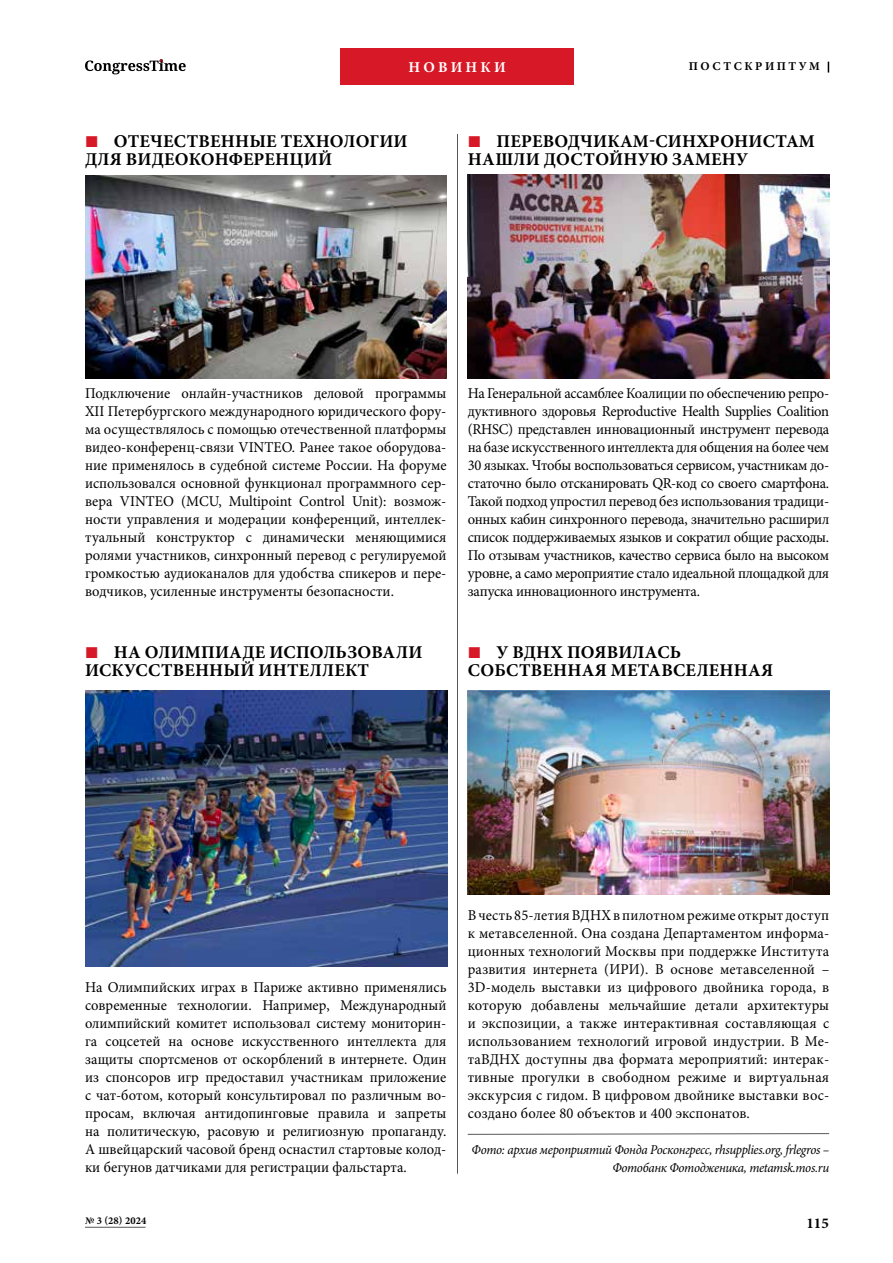
<style>
.page{position:relative;width:893px;height:1263px;background:#fff}
.page>*{position:absolute;margin:0;border:0;box-sizing:border-box;transform-origin:0 0}
.t1{font:700 18px/18px "Minion Pro";letter-spacing:.01em;color:#000}
.t2{font:15px/18px "Minion Pro";color:#000;text-align:justify}
.t3{font:700 15px "Minion Pro";letter-spacing:.21em;color:#fff}
.t4{font:700 15px "Minion Pro";color:#000}
.t5{font:italic 13.5px/18px "Minion Pro";letter-spacing:-.025em;color:#000;text-align:right;scale:.95 1}
.t6{font:700 12px "Minion Pro";letter-spacing:.21em;color:#000}
.t7{font:700 10.5px "Minion Pro";letter-spacing:.01em;color:#000}
</style>
<div class="page">
<img style="left:85px;top:176px;width:361px;height:202px">
<img style="left:468px;top:691px;width:361px;height:203px">
<img style="left:468px;top:174px;width:362px;height:204px">
<img style="left:85px;top:691px;width:362px;height:275px">
<hr style="left:457px;top:134px;width:1px;height:1040px;background:#585859">
<svg style="left:467px;top:1133px;width:363px;height:2px"></svg>
<div style="left:340px;top:49px;width:234px;height:36px;background:#d71826"></div>
<svg style="left:85px;top:59px;width:101px;height:15px"></svg>
<hr style="left:85px;top:1227px;width:61px;height:1px;background:#585859">
<p class="t3" style="left:409px;top:57px;width:99px">НОВИНКИ</p>
<p class="t6" style="left:689px;top:58px;width:133px">ПОСТСКРИПТУМ</p>
<p class="t1" style="left:85px;top:132px;width:324px;text-indent:29px">ОТЕЧЕСТВЕННЫЕ ТЕХНОЛОГИИ<br>ДЛЯ ВИДЕОКОНФЕРЕНЦИЙ</p>
<p class="t1" style="left:468px;top:132px;width:349px;text-indent:29px">ПЕРЕВОДЧИКАМ-СИНХРОНИСТАМ<br>НАШЛИ ДОСТОЙНУЮ ЗАМЕНУ</p>
<p class="t2" style="left:85px;top:384px;width:363px">Подключение онлайн-участников деловой программы XII Петербургского международного юридического фору&shy;ма осуществлялось с помощью отечественной платформы видео-конференц-связи VINTEO. Ранее такое оборудова&shy;ние применялось в судебной системе России. На форуме использовался основной функционал программного сер&shy;вера VINTEO (MCU, Multipoint Control Unit): возмож&shy;ности управления и модерации конференций, интеллек&shy;туальный конструктор с динамически меняющимися ролями участников, синхронный перевод с регулируемой громкостью аудиоканалов для удобства спикеров и пере&shy;водчиков, усиленные инструменты безопасности.</p>
<p class="t1" style="left:85px;top:643px;width:339px;text-indent:29px">НА ОЛИМПИАДЕ ИСПОЛЬЗОВАЛИ<br>ИСКУССТВЕННЫЙ ИНТЕЛЛЕКТ</p>
<p class="t2" style="left:468px;top:384px;width:363px">На Генеральной ассамблее Коалиции по обеспечению репро&shy;дуктивного здоровья Reproductive Health Supplies Coalition (RHSC) представлен инновационный инструмент перевода на базе искусственного интеллекта для общения на более чем 30 языках. Чтобы воспользоваться сервисом, участникам до&shy;статочно было отсканировать QR-код со своего смартфона.<br>Такой подход упростил перевод без использования традици&shy;онных кабин синхронного перевода, значительно расширил список поддерживаемых языков и сократил общие расходы.<br>По отзывам участников, качество сервиса было на высоком уровне, а само мероприятие стало идеальной площадкой для запуска инновационного инструмента.</p>
<p class="t1" style="left:468px;top:643px;width:307px;text-indent:29px">У ВДНХ ПОЯВИЛАСЬ<br>СОБСТВЕННАЯ МЕТАВСЕЛЕННАЯ</p>
<p class="t2" style="left:85px;top:978px;width:363px">На Олимпийских играх в Париже активно применялись современные технологии. Например, Международный олимпийский комитет использовал систему мониторин&shy;га соцсетей на основе искусственного интеллекта для защиты спортсменов от оскорблений в интернете. Один из спонсоров игр предоставил участникам приложение с чат-ботом, который консультировал по различным во&shy;просам, включая антидопинговые правила и запреты на политическую, расовую и религиозную пропаганду.<br>А швейцарский часовой бренд оснастил стартовые колод&shy;ки бегунов датчиками для регистрации фальстарта.</p>
<p class="t2" style="left:468px;top:906px;width:363px">В честь 85-летия ВДНХ в пилотном режиме открыт доступ к метавселенной. Она создана Департаментом информа&shy;ционных технологий Москвы при поддержке Института развития интернета (ИРИ). В основе метавселенной – 3D-модель выставки из цифрового двойника города, в которую добавлены мельчайшие детали архитектуры и экспозиции, а также интерактивная составляющая с использованием технологий игровой индустрии. В Ме&shy;таВДНХ доступны два формата мероприятий: интерак&shy;тивные прогулки в свободном режиме и виртуальная экскурсия с гидом. В цифровом двойнике выставки вос&shy;создано более 80 объектов и 400 экспонатов.</p>
<p class="t5" style="left:472px;top:1140px;width:378px">Фото: архив мероприятий Фонда Росконгресс, rhsupplies.org, frlegros –<br>Фотобанк Фотодженика, metamsk.mos.ru</p>
<p class="t7" style="left:85px;top:1213px;width:63px">№ 3 (28) 2024</p>
<p class="t4" style="left:806px;top:1212px;width:24px">115</p>
</div>
